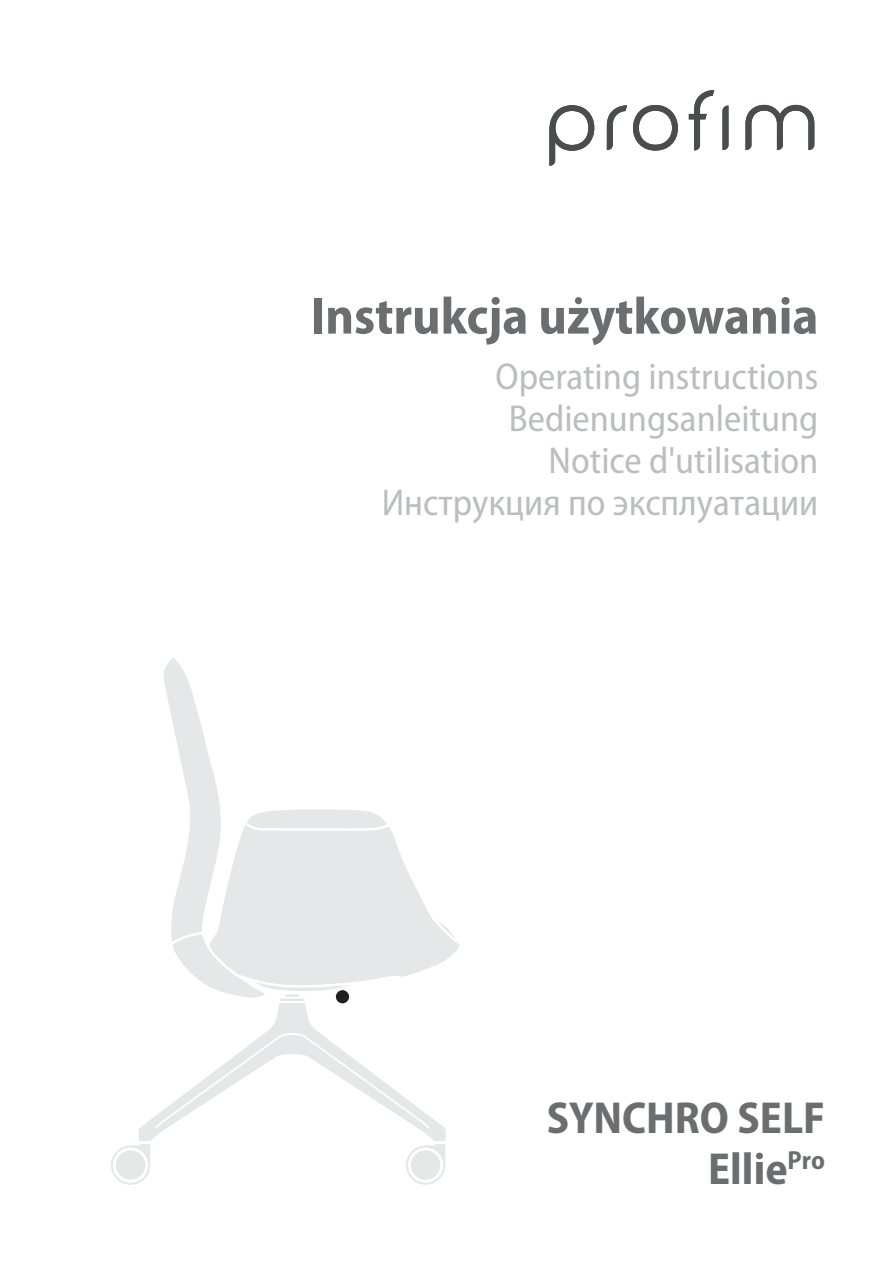
<style>
.page{position:relative;width:886px;height:1276px;background:#fff}
.page>*{position:absolute;margin:0;border:0;box-sizing:border-box;transform-origin:0 0}
.t1{font:700 semi-condensed 52.5px "Myriad Pro";color:#6c6d70}
.t2{font:700 semi-condensed 45px/51.5px "Myriad Pro";color:#6c6d70;text-align:right}
.t3{font:semi-condensed 37.5px/42.2px "Myriad Pro";color:#bcbdc0;text-align:right}
</style>
<div class="page">
<svg style="left:633px;top:105px;width:45px;height:46px"></svg>
<svg style="left:549px;top:105px;width:45px;height:61px"></svg>
<svg style="left:745px;top:105px;width:69px;height:45px"></svg>
<svg style="left:607px;top:105px;width:20px;height:45px"></svg>
<svg style="left:689px;top:90px;width:25px;height:60px"></svg>
<svg style="left:722px;top:106px;width:6px;height:44px"></svg>
<svg style="left:111px;top:658px;width:348px;height:526px"></svg>
<h1 class="t1" style="left:311px;top:287px;width:509px">Instrukcja użytkowania</h1>
<p class="t3" style="left:382px;top:356px;width:438px">Operating instructions<br>Bedienungsanleitung<br>Notice d'utilisation<br>Инструкция по эксплуатации</p>
<p class="t2" style="left:547px;top:1092px;width:280px">SYNCHRO SELF<br>Ellie<sup>Pro</sup></p>
</div>
